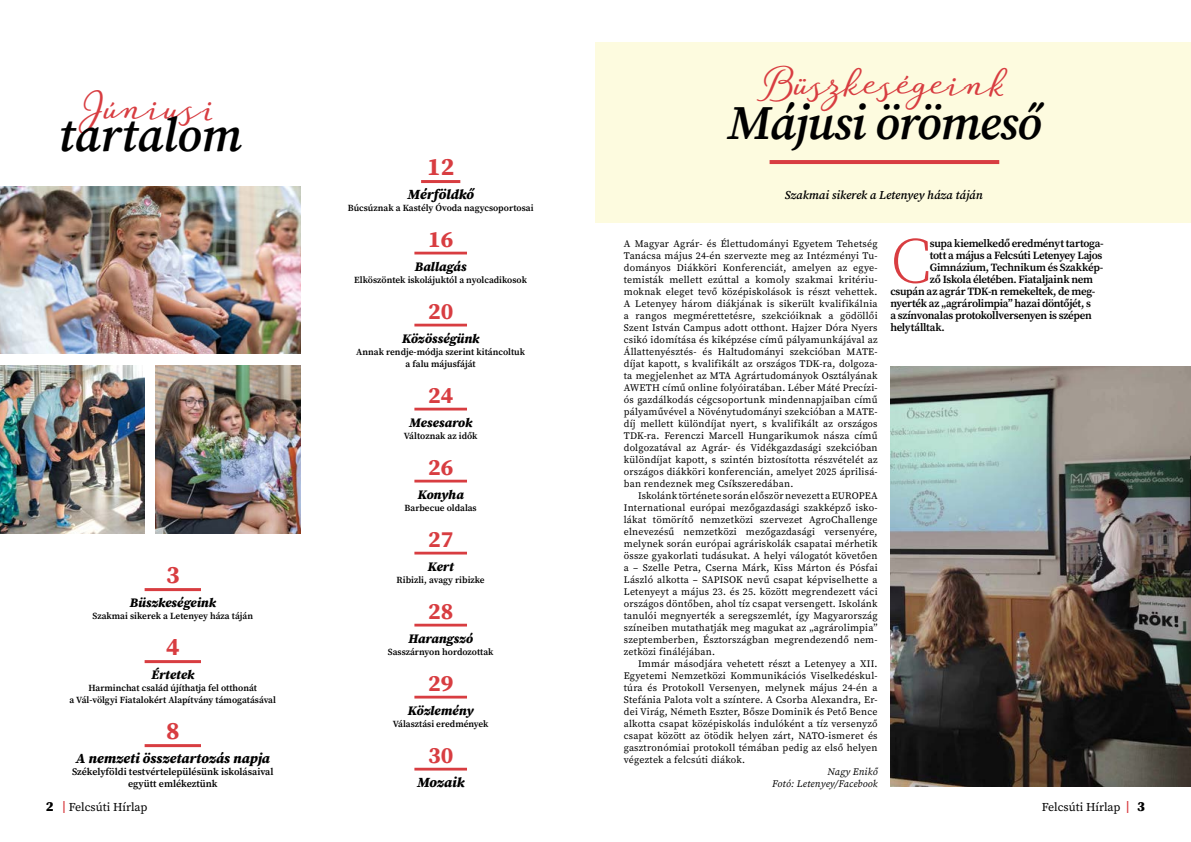
<style>
.page{position:relative;width:1191px;height:842px;background:#fff}
.page>*{position:absolute;margin:0;border:0;box-sizing:border-box;transform-origin:0 0}
.t1{font:64.4px "Source Serif Variable";color:#d83d41}
.t2{font:italic 48px "Source Serif Variable";letter-spacing:.005em;color:#000}
.t3{font:italic 48px "Source Serif Variable";letter-spacing:.025em;color:#000}
.t4{font:700 30px "Guess Pro";letter-spacing:-.02em;color:#d83d41}
.t5{font:700 30px "Guess Pro";letter-spacing:.015em;color:#d83d41}
.t6{font:25px "Source Serif Variable";color:#d83d41}
.t7{font:23.3px "Source Serif Variable";letter-spacing:.045em;color:#d83d41}
.t8{font:italic 14px "Source Serif Variable";letter-spacing:.06em;color:#000}
.t9{font:italic 13.1px "Source Serif Variable";letter-spacing:.055em;color:#000}
.t10{font:italic 13.1px "Source Serif Variable";letter-spacing:.035em;color:#000}
.t11{font:12px "Source Serif Variable";color:#000}
.t12{font:italic 12px "Source Serif Variable";letter-spacing:.025em;color:#000}
.t13{font:11px "Source Serif Variable";letter-spacing:-.02em;color:#000}
.t14{font:11px "Source Serif Variable";letter-spacing:.005em;color:#000}
.t15{font:10px/12px "Source Serif Variable";letter-spacing:.02em;color:#000;text-align:justify}
.t16{font:italic 10px/12px "Source Serif Variable";letter-spacing:.02em;color:#000;text-align:right}
.t17{font:9.3px/12px "Source Serif Variable";letter-spacing:.01em;color:#000;text-align:center}
.s1{font-size:14px}
.s2{color:#d83d41}
</style>
<div class="page">
<img style="left:0;top:187px;width:300px;height:167px">
<img style="left:0;top:366px;width:144px;height:168px">
<img style="left:155px;top:366px;width:145px;height:168px">
<hr style="left:145px;top:588px;width:56px;height:3px;background:#d83d41">
<hr style="left:145px;top:660px;width:56px;height:3px;background:#d83d41">
<hr style="left:145px;top:744px;width:56px;height:3px;background:#d83d41">
<hr style="left:421px;top:180px;width:39px;height:3px;background:#d83d41">
<hr style="left:414px;top:252px;width:53px;height:2px;background:#d83d41">
<hr style="left:414px;top:324px;width:53px;height:2px;background:#d83d41">
<hr style="left:414px;top:408px;width:53px;height:2px;background:#d83d41">
<hr style="left:414px;top:480px;width:53px;height:2px;background:#d83d41">
<hr style="left:414px;top:552px;width:53px;height:2px;background:#d83d41">
<hr style="left:414px;top:624px;width:53px;height:2px;background:#d83d41">
<hr style="left:414px;top:696px;width:53px;height:2px;background:#d83d41">
<hr style="left:414px;top:768px;width:53px;height:2px;background:#d83d41">
<div style="left:595px;top:43px;width:596px;height:180px;background:#fdfbdf"></div>
<hr style="left:769px;top:160px;width:230px;height:4px;background:#d83d41">
<img style="left:890px;top:367px;width:301px;height:420px">
<h3 class="t5" style="left:81px;top:87px;width:139px">Júniusi</h3>
<h2 class="t3" style="left:58px;top:102px;width:184px">tartalom</h2>
<h3 class="t6" style="left:166px;top:557px;width:14px">3</h3>
<h3 class="t9" style="left:130px;top:593px;width:87px">Büszkeségeink</h3>
<p class="t17" style="left:92px;top:609px;width:162px">Szakmai sikerek a Letenyey háza táján</p>
<h3 class="t6" style="left:166px;top:629px;width:14px">4</h3>
<h3 class="t9" style="left:151px;top:665px;width:43px">Értetek</h3>
<p class="t17" style="left:70px;top:681px;width:208px">Harminchat család újíthatja fel otthonát<br>a Vál-völgyi Fiatalokért Alapítvány támogatásával</p>
<h3 class="t6" style="left:166px;top:713px;width:14px">8</h3>
<h3 class="t8" style="left:76px;top:748px;width:195px">A nemzeti összetartozás napja</h3>
<p class="t15" style="left:72px;top:765px;width:203px;text-align:center">Székelyföldi testvértelepülésünk iskolásaival együtt emlékeztünk</p>
<h3 class="t6" style="left:427px;top:149px;width:27px">12</h3>
<h3 class="t8" style="left:407px;top:184px;width:67px">Mérföldkő</h3>
<p class="t17" style="left:348px;top:201px;width:187px">Búcsúznak a Kastély Óvoda nagycsoportosai</p>
<h3 class="t7" style="left:428px;top:223px;width:26px">16</h3>
<h3 class="t10" style="left:415px;top:257px;width:52px">Ballagás</h3>
<p class="t17" style="left:354px;top:273px;width:174px">Elköszöntek iskolájuktól a nyolcadikosok</p>
<h3 class="t7" style="left:428px;top:295px;width:26px">20</h3>
<h3 class="t9" style="left:402px;top:329px;width:78px">Közösségünk</h3>
<p class="t17" style="left:356px;top:345px;width:170px">Annak rendje-módja szerint kitáncoltuk a falu májusfáját</p>
<h3 class="t7" style="left:428px;top:379px;width:26px">24</h3>
<h3 class="t9" style="left:409px;top:413px;width:63px">Mesesarok</h3>
<p class="t17" style="left:404px;top:429px;width:75px">Változnak az idők</p>
<h3 class="t7" style="left:428px;top:451px;width:26px">26</h3>
<h3 class="t9" style="left:418px;top:485px;width:47px">Konyha</h3>
<p class="t17" style="left:404px;top:501px;width:74px">Barbecue oldalas</p>
<h3 class="t7" style="left:428px;top:523px;width:26px">27</h3>
<h3 class="t9" style="left:428px;top:557px;width:27px">Kert</h3>
<p class="t17" style="left:396px;top:573px;width:90px">Ribizli, avagy ribizke</p>
<h3 class="t7" style="left:428px;top:595px;width:26px">28</h3>
<h3 class="t9" style="left:408px;top:629px;width:65px">Harangszó</h3>
<p class="t17" style="left:388px;top:645px;width:107px">Sasszárnyon hordozottak</p>
<h3 class="t7" style="left:428px;top:667px;width:26px">29</h3>
<h3 class="t9" style="left:408px;top:701px;width:66px">Közlemény</h3>
<p class="t17" style="left:393px;top:717px;width:97px">Választási eredmények</p>
<h3 class="t7" style="left:428px;top:739px;width:26px">30</h3>
<h3 class="t8" style="left:417px;top:772px;width:48px">Mozaik</h3>
<h3 class="t4" style="left:760px;top:63px;width:250px">Büszkeségeink</h3>
<h2 class="t2" style="left:727px;top:90px;width:314px">Májusi örömeső</h2>
<p class="t12" style="left:784px;top:186px;width:199px">Szakmai sikerek a Letenyey háza táján</p>
<p class="t15" style="left:624px;top:237px;width:255px">A Magyar Agrár- és Élettudományi Egyetem Tehetség Tanácsa május 24-én szervezte meg az Intézményi Tu&shy;dományos Diákköri Konferenciát, amelyen az egye&shy;temisták mellett ezúttal a komoly szakmai kritériu&shy;moknak eleget tevő középiskolások is részt vehettek.<br>A Letenyey három diákjának is sikerült kvalifikálnia a rangos megmérettetésre, szekcióiknak a gödöllői Szent István Campus adott otthont. Hajzer Dóra Nyers csikó idomítása és kiképzése című pályamunkájával az Állattenyésztés- és Haltudományi szekcióban MATE&shy;díjat kapott, s kvalifikált az országos TDK-ra, dolgoza&shy;ta megjelenhet az MTA Agrártudományok Osztályának AWETH című online folyóiratában. Léber Máté Precízi&shy;ós gazdálkodás cégcsoportunk mindennapjaiban című pályaművével a Növénytudományi szekcióban a MATE&shy;díj mellett különdíjat nyert, s kvalifikált az országos TDK-ra. Ferenczi Marcell Hungarikumok násza című dolgozatával az Agrár- és Vidékgazdasági szekcióban különdíjat kapott, s szintén biztosította részvételét az országos diákköri konferencián, amelyet 2025 áprilisá&shy;ban rendeznek meg Csíkszeredában.</p>
<p class="t15" style="left:624px;top:489px;width:255px;text-indent:14px">Iskolánk története során először nevezett a EUROPEA International európai mezőgazdasági szakképző isko&shy;lákat tömörítő nemzetközi szervezet AgroChallenge elnevezésű nemzetközi mezőgazdasági versenyére, melynek során európai agráriskolák csapatai mérhetik össze gyakorlati tudásukat. A helyi válogatót követően a – Szelle Petra, Cserna Márk, Kiss Márton és Pósfai László alkotta – SAPISOK nevű csapat képviselhette a Letenyeyt a május 23. és 25. között megrendezett váci országos döntőben, ahol tíz csapat versengett. Iskolánk tanulói megnyerték a seregszemlét, így Magyarország színeiben mutathatják meg magukat az „agrárolimpia” szeptemberben, Észtországban megrendezendő nem&shy;zetközi fináléjában.</p>
<p class="t15" style="left:624px;top:657px;width:255px;text-indent:14px">Immár másodjára vehetett részt a Letenyey a XII.<br>Egyetemi Nemzetközi Kommunikációs Viselkedéskul&shy;túra és Protokoll Versenyen, melynek május 24-én a Stefánia Palota volt a színtere. A Csorba Alexandra, Er&shy;dei Virág, Németh Eszter, Bősze Dominik és Pető Bence alkotta csapat középiskolás indulóként a tíz versenyző csapat között az ötödik helyen zárt, NATO-ismeret és gasztronómiai protokoll témában pedig az első helyen végeztek a felcsúti diákok.</p>
<p class="t16" style="left:772px;top:765px;width:107px">Nagy Enikő<br>Fotó: Letenyey/Facebook</p>
<h1 class="t1" style="left:890px;top:218px;width:42px">C</h1>
<p class="t13" style="left:930px;top:236px;width:175px">supa kiemelkedő eredményt tartoga-</p>
<p class="t13" style="left:930px;top:248px;width:174px">tott a május a Felcsúti Letenyey Lajos</p>
<p class="t13" style="left:930px;top:260px;width:175px">Gimnázium, Technikum és Szakkép-</p>
<p class="t13" style="left:930px;top:272px;width:165px">ző Iskola életében. Fiataljaink nem</p>
<p class="t13" style="left:890px;top:284px;width:206px">csupán az agrár TDK-n remekeltek, de meg-</p>
<p class="t13" style="left:890px;top:296px;width:202px">nyerték az „agrárolimpia” hazai döntőjét, s</p>
<p class="t13" style="left:890px;top:308px;width:203px">a színvonalas protokollversenyen is szépen</p>
<p class="t14" style="left:890px;top:320px;width:56px">helytálltak.</p>
<p class="t11" style="left:46px;top:799px;width:103px"><span class="s1">2</span> <span class="s2">|</span> Felcsúti Hírlap</p>
<p class="t11" style="left:1041px;top:799px;width:104px">Felcsúti Hírlap <span class="s2">|</span> <span class="s1">3</span></p>
</div>
